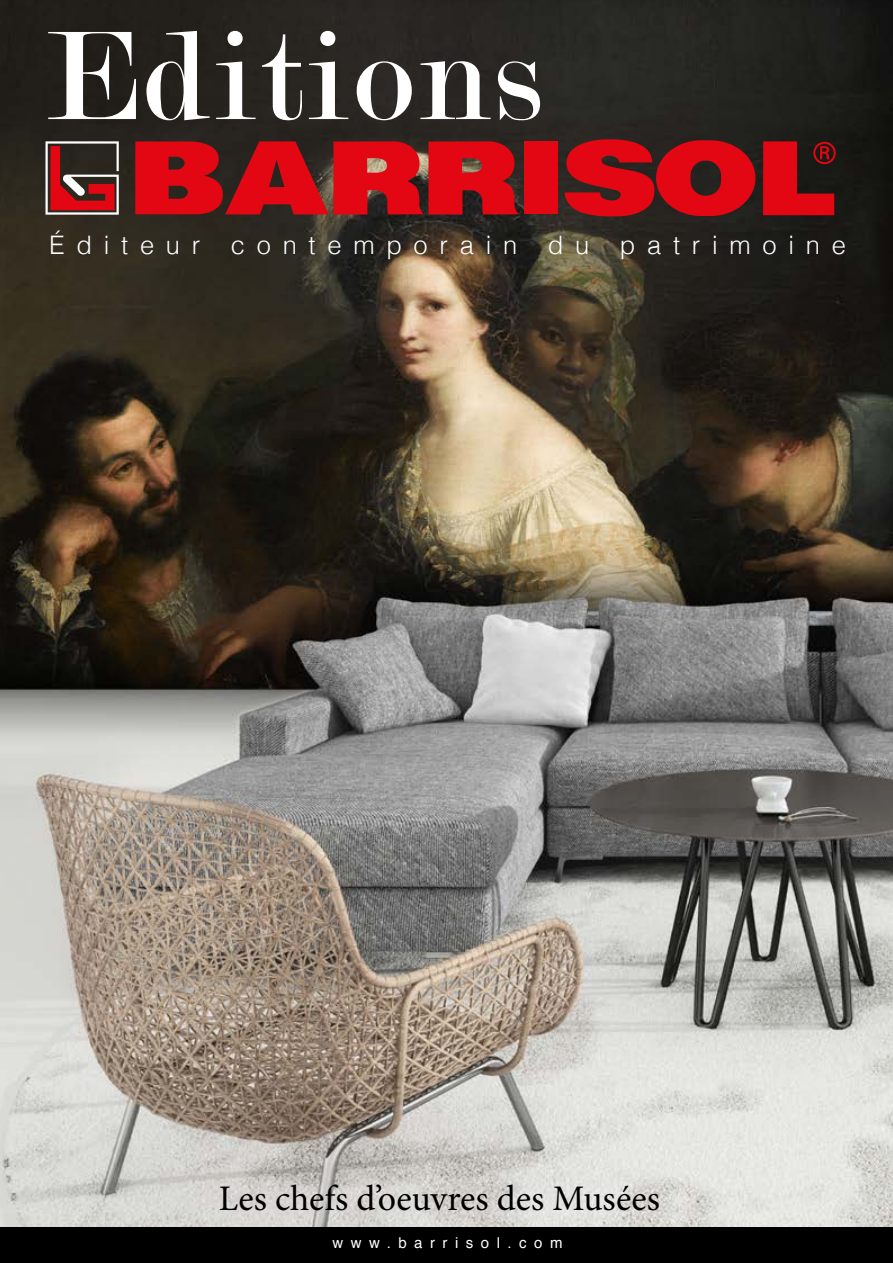
<style>
.page{position:relative;width:893px;height:1263px;background:#fff}
.page>*{position:absolute;margin:0;border:0;box-sizing:border-box;transform-origin:0 0}
.t1{font:135px "Modern";letter-spacing:.03em;color:#fff}
.t2{font:36px "Minion Pro";color:#000}
.t3{font:300 25.5px "Helvetica";letter-spacing:.46em;color:#fff}
.t4{font:15px "Helvetica";letter-spacing:.5em;color:#fff}
</style>
<div class="page">
<img style="left:0;top:0;width:893px;height:1227px">
<div style="left:0;top:1227px;width:893px;height:36px;background:#000"></div>
<svg style="left:46px;top:141px;width:73px;height:74px;background:#834040"></svg>
<div style="left:524px;top:142px;width:33px;height:72px;background:#e30613"></div>
<svg style="left:763px;top:141px;width:73px;height:74px;background:#9b0d13"></svg>
<svg style="left:135px;top:141px;width:384px;height:74px;background:#b51219"></svg>
<svg style="left:563px;top:139px;width:192px;height:77px;background:#a60f17"></svg>
<h1 class="t1" style="left:46px;top:9px;width:497px">Editions</h1>
<p class="t3" style="left:49px;top:223px;width:798px">Éditeur contemporain du patrimoine</p>
<h2 class="t2" style="left:219px;top:1174px;width:443px">Les chefs d’oeuvres des Musées</h2>
<p class="t4" style="left:333px;top:1231px;width:232px">www.barrisol.com</p>
</div>
